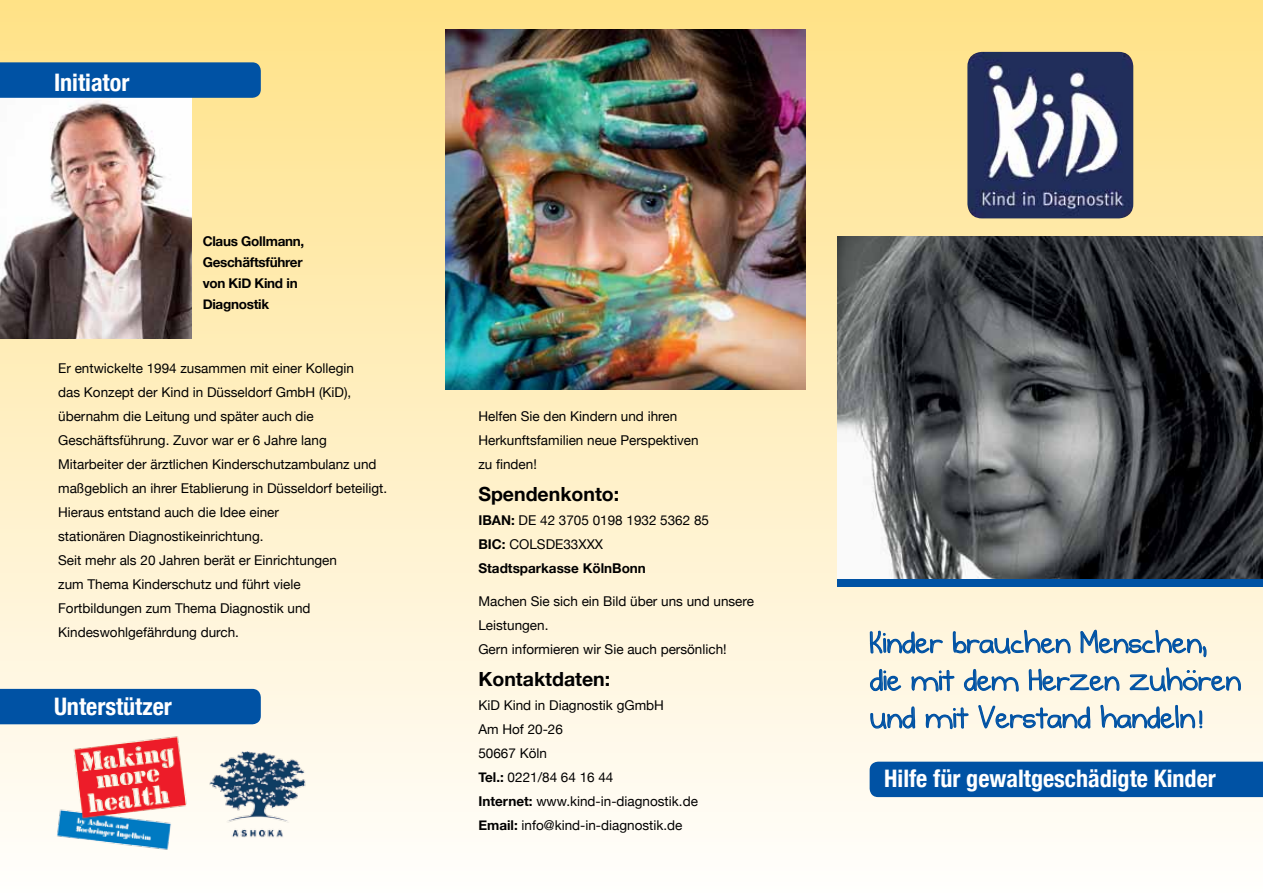
<style>
.page{position:relative;width:1263px;height:893px;background:#fff}
.page>*{position:absolute;margin:0;border:0;box-sizing:border-box;transform-origin:0 0}
.t1{font:42px "Burst My Bubble";color:#0052a4;scale:1.07 1}
.t2{font:33px/37.5px "Burst My Bubble";letter-spacing:.005em;color:#0052a4;scale:1.07 1}
.t3{font:700 condensed 24.15px "Helvetica Neue";color:#fff}
.t4{font:700 19.5px "Helvetica Neue";color:#000}
.t5{font:13.5px/24px "Helvetica Neue";color:#000}
.t6{font:700 13.5px/21px "Helvetica Neue";letter-spacing:-.02em;color:#000}
.s1{font-weight:700}
.s2{font-size:66px}
</style>
<div class="page">
<div style="left:0;top:0;width:1263px;height:893px;background:linear-gradient(to bottom,#fee188,#fffeff)"></div>
<img style="left:445px;top:30px;width:360px;height:359px">
<div style="left:838px;top:577px;width:425px;height:10px;background:#0052a4"></div>
<img style="left:967px;top:52px;width:166px;height:166px">
<svg style="left:869px;top:630px;width:74px;height:24px;background:#b6c7cd"></svg>
<svg style="left:952px;top:629px;width:119px;height:26px;background:#c4d0d0"></svg>
<svg style="left:1080px;top:629px;width:127px;height:29px;background:#c6d1d1"></svg>
<svg style="left:869px;top:668px;width:33px;height:24px"></svg>
<svg style="left:911px;top:669px;width:44px;height:23px"></svg>
<svg style="left:963px;top:668px;width:56px;height:24px"></svg>
<svg style="left:1028px;top:668px;width:92px;height:23px;background:#bacad1"></svg>
<svg style="left:870px;top:706px;width:46px;height:24px"></svg>
<svg style="left:925px;top:707px;width:44px;height:23px"></svg>
<svg style="left:977px;top:704px;width:114px;height:25px;background:#bfced5"></svg>
<svg style="left:1100px;top:704px;width:103px;height:25px;background:#bcccd5"></svg>
<svg style="left:1129px;top:667px;width:112px;height:25px;background:#c2cfd3"></svg>
<div style="left:870px;top:762px;width:393px;height:35px;background:#0052a4"></div>
<div style="left:0;top:689px;width:261px;height:35px;background:#0052a4"></div>
<img style="left:0;top:98px;width:192px;height:240px">
<img style="left:41px;top:732px;width:155px;height:135px">
<div style="left:0;top:62px;width:261px;height:36px;background:#0052a4"></div>
<img style="left:838px;top:237px;width:425px;height:341px">
<img style="left:208px;top:752px;width:106px;height:87px">
<h3 class="t3" style="left:54px;top:63px;width:77px">Initiator</h3>
<p class="t6" style="left:203px;top:230px;width:103px">Claus Gollmann,<br>Geschäftsführer von KiD Kind in<br>Diagnostik</p>
<p class="t5" style="left:58px;top:355px;width:331px">Er entwickelte 1994 zusammen mit einer Kollegin<br>das Konzept der Kind in Düsseldorf GmbH (KiD), übernahm die Leitung und später auch die Geschäftsführung. Zuvor war er 6 Jahre lang Mitarbeiter der ärztlichen Kinderschutzambulanz und maßgeblich an ihrer Etablierung in Düsseldorf beteiligt.<br>Hieraus entstand auch die Idee einer<br>stationären Diagnostikeinrichtung.<br>Seit mehr als 20 Jahren berät er Einrichtungen<br>zum Thema Kinderschutz und führt viele Fortbildungen zum Thema Diagnostik und Kindeswohlgefährdung durch.</p>
<h3 class="t3" style="left:54px;top:686px;width:119px">Unterstützer</h3>
<p class="t5" style="left:478px;top:403px;width:222px">Helfen Sie den Kindern und ihren<br>Herkunftsfamilien neue Perspektiven zu finden!</p>
<h3 class="t4" style="left:478px;top:476px;width:142px">Spendenkonto:</h3>
<p class="t5" style="left:478px;top:507px;width:232px"><span class="s1">IBAN:</span> DE 42 3705 0198 1932 5362 85<br><span class="s1">BIC:</span> COLSDE33XXX<br><span class="s1">Stadtsparkasse KölnBonn</span></p>
<p class="t5" style="left:478px;top:588px;width:277px">Machen Sie sich ein Bild über uns und unsere<br>Leistungen.<br>Gern informieren wir Sie auch persönlich!</p>
<h3 class="t4" style="left:478px;top:661px;width:133px">Kontaktdaten:</h3>
<p class="t5" style="left:478px;top:692px;width:221px">KiD Kind in Diagnostik gGmbH<br>Am Hof 20-26<br>50667 Köln<br><span class="s1">Tel.:</span> 0221/84 64 16 44<br><span class="s1">Internet:</span> www.kind-in-diagnostik.de<br><span class="s1">Email:</span> info@kind-in-diagnostik.de</p>
<h2 class="t2" style="left:870px;top:629px;width:348px">Kinder brauchen Menschen<span class="s2">, </span>die mit dem Herzen zuhoren und mit Verstand handeln!</h2>
<h1 class="t1" style="left:1185px;top:644px;width:13px">..</h1>
<h3 class="t3" style="left:884px;top:758px;width:333px">Hilfe für gewaltgeschädigte Kinder</h3>
</div>
